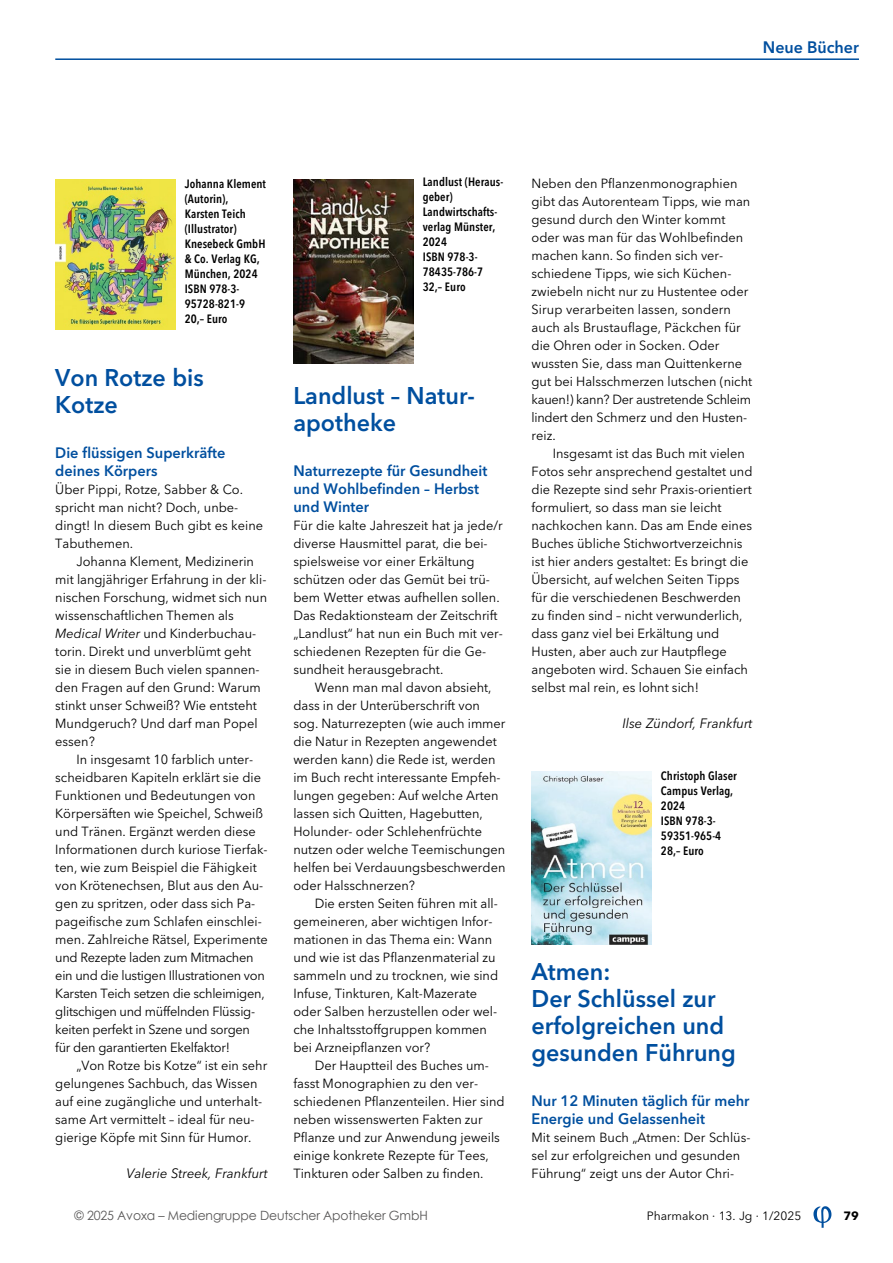
<style>
.page{position:relative;width:893px;height:1263px;background:#fff}
.page>*{position:absolute;margin:0;border:0;box-sizing:border-box;transform-origin:0 0}
.t1{font:600 24px/27px "Avenir Next LT Pro";color:#004f9f}
.t2{font:600 16.5px "Avenir Next LT Pro";color:#004f9f}
.t3{font:600 15px/18px "Avenir Next LT Pro";color:#004f9f}
.t4{font:italic 13.5px "Avenir Next LT Pro";color:#000}
.t5{font:13.2px/18px "Avenir Next LT Pro";color:#000}
.t6{font:12.75px "Century Gothic";letter-spacing:-.01em;color:#575656}
.t7{font:600 condensed 12px/15px "Avenir Next LT Pro";letter-spacing:.005em;color:#000}
.t8{font:12px "Avenir Next LT Pro";color:#000}
.t9{font:700 12px "Avenir Next LT Pro";color:#000}
.s1{font-style:italic}
</style>
<div class="page">
<hr style="left:55px;top:58px;width:804px;height:2px;background:#004f9f">
<svg style="left:813px;top:1206px;width:18px;height:22px"></svg>
<img style="left:55px;top:179px;width:121px;height:150px">
<img style="left:293px;top:179px;width:121px;height:185px">
<img style="left:531px;top:772px;width:121px;height:172px">
<p class="t2" style="left:763px;top:37px;width:98px">Neue Bücher</p>
<p class="t7" style="left:185px;top:176px;width:83px">Johanna Klement (Autorin),<br>Karsten Teich (Illustrator)<br>Knesebeck GmbH &amp; Co. Verlag KG,<br>München, 2024<br>ISBN 978-3-<br>95728-821-9<br>20,– Euro</p>
<h1 class="t1" style="left:55px;top:363px;width:150px">Von Rotze bis<br>Kotze</h1>
<p class="t3" style="left:55px;top:444px;width:172px">Die flüssigen Superkräfte deines Körpers</p>
<p class="t5" style="left:55px;top:480px;width:209px">Über Pippi, Rotze, Sabber &amp; Co. spricht man nicht? Doch, unbe&shy;dingt! In diesem Buch gibt es keine<br>Tabuthemen.</p>
<p class="t5" style="left:55px;top:552px;width:213px;text-indent:21px">Johanna Klement, Medizinerin mit langjähriger Erfahrung in der kli&shy;nischen Forschung, widmet sich nun wissenschaftlichen Themen als<br><span class="s1">Medical Writer</span> und Kinderbuchau&shy;torin. Direkt und unverblümt geht sie in diesem Buch vielen spannen&shy;den Fragen auf den Grund: Warum stinkt unser Schweiß? Wie entsteht<br>Mundgeruch? Und darf man Popel essen?</p>
<p class="t5" style="left:55px;top:750px;width:214px;text-indent:21px">In insgesamt 10 farblich unter&shy;scheidbaren Kapiteln erklärt sie die Funktionen und Bedeutungen von Körpersäften wie Speichel, Schweiß und Tränen. Ergänzt werden diese Informationen durch kuriose Tierfak&shy;ten, wie zum Beispiel die Fähigkeit von Krötenechsen, Blut aus den Au&shy;gen zu spritzen, oder dass sich Pa&shy;pageifische zum Schlafen einschlei&shy;men. Zahlreiche Rätsel, Experimente und Rezepte laden zum Mitmachen ein und die lustigen Illustrationen von Karsten Teich setzen die schleimigen, glitschigen und müffelnden Flüssig&shy;keiten perfekt in Szene und sorgen für den garantierten Ekelfaktor!</p>
<p class="t5" style="left:55px;top:1056px;width:214px;text-indent:21px">„Von Rotze bis Kotze“ ist ein sehr gelungenes Sachbuch, das Wissen auf eine zugängliche und unterhalt&shy;same Art vermittelt – ideal für neu&shy;gierige Köpfe mit Sinn für Humor.</p>
<p class="t4" style="left:127px;top:1165px;width:143px">Valerie Streek, Frankfurt</p>
<p class="t7" style="left:423px;top:174px;width:82px">Landlust (Heraus&shy;geber)<br>Landwirtschafts&shy;verlag Münster,<br>2024<br>ISBN 978-3-<br>78435-786-7<br>32,– Euro</p>
<h1 class="t1" style="left:293px;top:381px;width:181px">Landlust – Natur&shy;apotheke</h1>
<p class="t3" style="left:293px;top:462px;width:195px">Naturrezepte für Gesundheit und Wohlbefinden – Herbst und Winter</p>
<p class="t5" style="left:293px;top:516px;width:211px">Für die kalte Jahreszeit hat ja jede/r diverse Hausmittel parat, die bei&shy;spielsweise vor einer Erkältung schützen oder das Gemüt bei trü&shy;bem Wetter etwas aufhellen sollen.<br>Das Redaktionsteam der Zeitschrift „Landlust“ hat nun ein Buch mit ver&shy;schiedenen Rezepten für die Ge&shy;sundheit herausgebracht.</p>
<p class="t5" style="left:293px;top:678px;width:214px;text-indent:21px">Wenn man mal davon absieht, dass in der Unterüberschrift von sog. Naturrezepten (wie auch immer die Natur in Rezepten angewendet werden kann) die Rede ist, werden im Buch recht interessante Empfeh&shy;lungen gegeben: Auf welche Arten lassen sich Quitten, Hagebutten,<br>Holunder- oder Schlehenfrüchte nutzen oder welche Teemischungen helfen bei Verdauungsbeschwerden oder Halsschnerzen?</p>
<p class="t5" style="left:293px;top:894px;width:206px;text-indent:21px">Die ersten Seiten führen mit all&shy;gemeineren, aber wichtigen Infor&shy;mationen in das Thema ein: Wann und wie ist das Pflanzenmaterial zu sammeln und zu trocknen, wie sind<br>Infuse, Tinkturen, Kalt-Mazerate oder Salben herzustellen oder wel&shy;che Inhaltsstoffgruppen kommen bei Arzneipflanzen vor?</p>
<p class="t5" style="left:293px;top:1056px;width:213px;text-indent:21px">Der Hauptteil des Buches um&shy;fasst Monographien zu den ver&shy;schiedenen Pflanzenteilen. Hier sind neben wissenswerten Fakten zur Pflanze und zur Anwendung jeweils einige konkrete Rezepte für Tees, Tinkturen oder Salben zu finden.</p>
<p class="t6" style="left:75px;top:1206px;width:355px">© 2025 Avoxa – Mediengruppe Deutscher Apotheker GmbH</p>
<p class="t5" style="left:531px;top:175px;width:222px">Neben den Pflanzenmonographien gibt das Autorenteam Tipps, wie man gesund durch den Winter kommt oder was man für das Wohlbefinden machen kann. So finden sich ver&shy;schiedene Tipps, wie sich Küchen&shy;zwiebeln nicht nur zu Hustentee oder<br>Sirup verarbeiten lassen, sondern auch als Brustauflage, Päckchen für die Ohren oder in Socken. Oder wussten Sie, dass man Quittenkerne gut bei Halsschmerzen lutschen (nicht kauen!) kann? Der austretende Schleim lindert den Schmerz und den Husten&shy;reiz.</p>
<p class="t5" style="left:531px;top:444px;width:222px;text-indent:21px">Insgesamt ist das Buch mit vielen Fotos sehr ansprechend gestaltet und die Rezepte sind sehr Praxis-orientiert formuliert, so dass man sie leicht nachkochen kann. Das am Ende eines Buches übliche Stichwortverzeichnis ist hier anders gestaltet: Es bringt die Übersicht, auf welchen Seiten Tipps für die verschiedenen Beschwerden zu finden sind – nicht verwunderlich, dass ganz viel bei Erkältung und Husten, aber auch zur Hautpflege angeboten wird. Schauen Sie einfach selbst mal rein, es lohnt sich!</p>
<p class="t4" style="left:622px;top:715px;width:132px">Ilse Zündorf, Frankfurt</p>
<p class="t7" style="left:661px;top:768px;width:77px">Christoph Glaser<br>Campus Verlag,<br>2024<br>ISBN 978-3-<br>59351-965-4<br>28,– Euro</p>
<h1 class="t1" style="left:531px;top:957px;width:206px">Atmen:<br>Der Schlüssel zur erfolgreichen und gesunden Führung</h1>
<p class="t3" style="left:531px;top:1092px;width:219px">Nur 12 Minuten täglich für mehr<br>Energie und Gelassenheit</p>
<p class="t5" style="left:531px;top:1128px;width:220px">Mit seinem Buch „Atmen: Der Schlüs&shy;sel zur erfolgreichen und gesunden<br>Führung“ zeigt uns der Autor Chri-</p>
<p class="t8" style="left:647px;top:1209px;width:156px">Pharmakon · 13. Jg · 1/2025</p>
<p class="t9" style="left:843px;top:1209px;width:17px">79</p>
</div>
